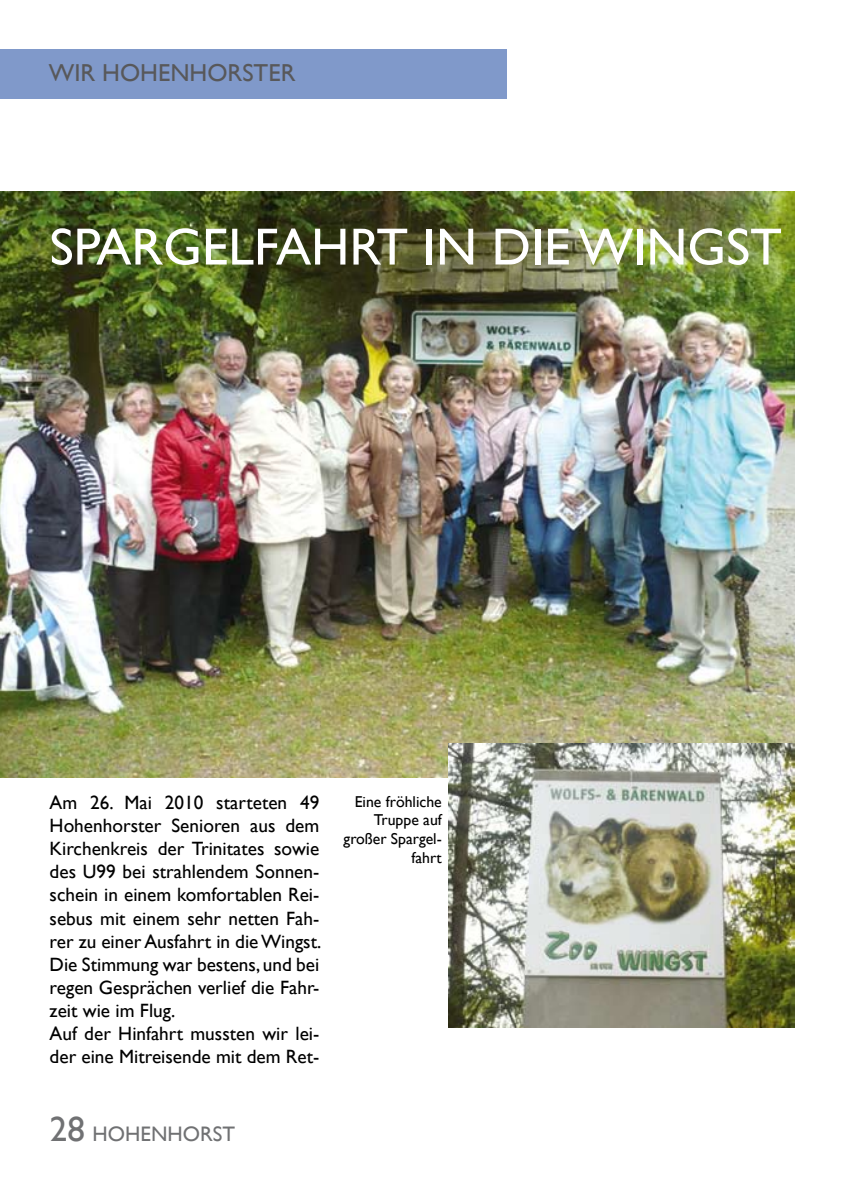
<style>
.page{position:relative;width:844px;height:1191px;background:#fff}
.page>*{position:absolute;margin:0;border:0;box-sizing:border-box;transform-origin:0 0}
.t1{font:52.5px "Gill Sans";color:#fff}
.t2{font:24.5px "Gill Sans";color:#58585a}
.t3{font:21px "Gill Sans";color:#707173}
.t4{font:19.25px/23.1px "Gill Sans";color:#000}
.t5{font:15.75px/18.9px "Gill Sans";color:#000;text-align:right}
.s1{font-size:35px}
</style>
<div class="page">
<div style="left:0;top:50px;width:506px;height:49px;background:#8099ca"></div>
<img style="left:0;top:192px;width:794px;height:585px">
<img style="left:448px;top:743px;width:346px;height:284px">
<p class="t2" style="left:49px;top:59px;width:248px">WIR HOHENHORSTER</p>
<h1 class="t1" style="left:50px;top:216px;width:733px">SPARGELFAHRT IN DIE WINGST</h1>
<p class="t4" style="left:50px;top:791px;width:273px">Am 26. Mai 2010 starteten 49<br>Hohenhorster Senioren aus dem<br>Kirchenkreis der Trinitates sowie des U99 bei strahlendem Sonnen&shy;schein in einem komfortablen Rei&shy;sebus mit einem sehr netten Fah&shy;rer zu einer Ausfahrt in die Wingst.<br>Die Stimmung war bestens, und bei regen Gesprächen verlief die Fahr&shy;zeit wie im Flug.<br>Auf der Hinfahrt mussten wir lei&shy;der eine Mitreisende mit dem Ret-</p>
<p class="t3" style="left:50px;top:1121px;width:187px"><span class="s1">28</span> HOHENHORST</p>
<p class="t5" style="left:343px;top:792px;width:100px">Eine fröhliche<br>Truppe auf großer Spargel&shy;fahrt</p>
</div>
